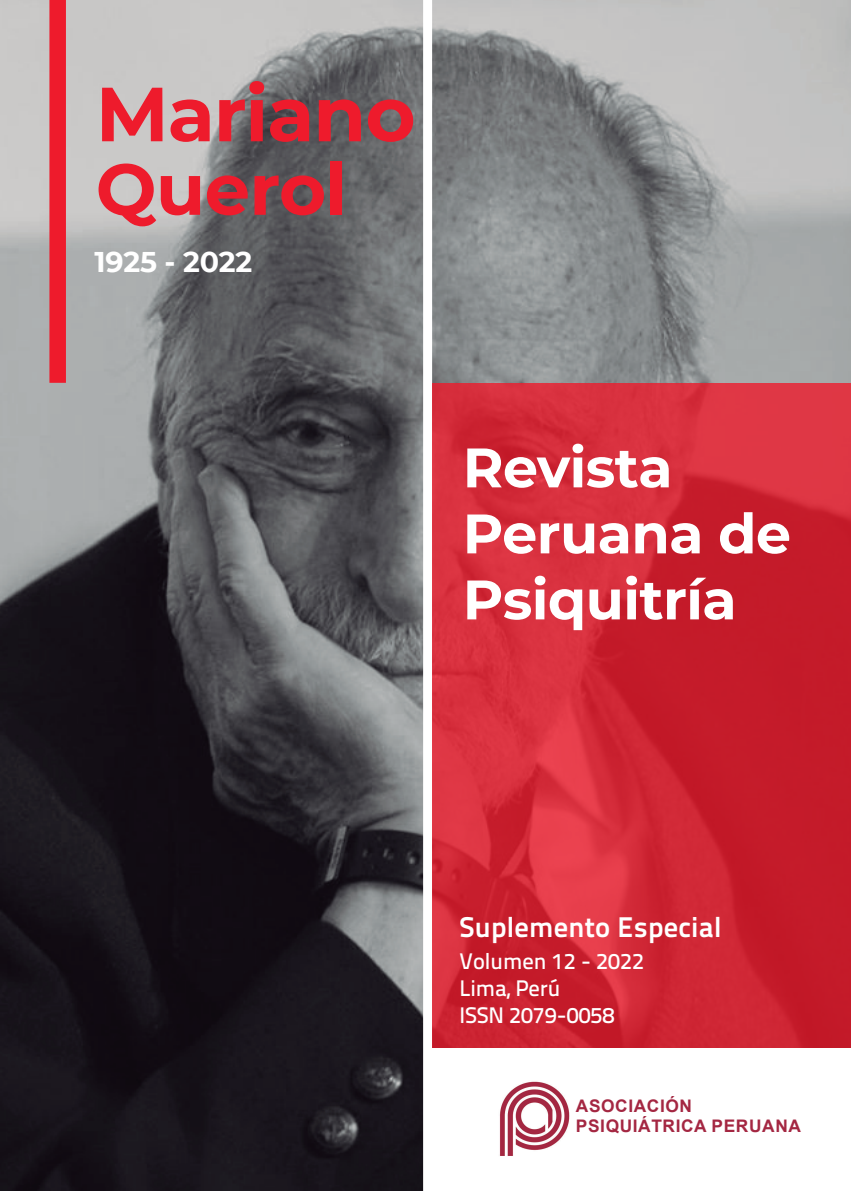
<style>
.page{position:relative;width:851px;height:1191px;background:#fff}
.page>*{position:absolute;margin:0;border:0;box-sizing:border-box;transform-origin:0 0}
.t1{font:700 76.5px "Montserrat";letter-spacing:-.015em;color:#ee1b2c}
.t2{font:700 72px "Montserrat";letter-spacing:-.01em;color:#ee1b2c}
.t3{font:700 55.5px/66px "Montserrat";letter-spacing:-.01em;color:#fff}
.t4{font:700 28.5px "Titillium Text 22 L";letter-spacing:.01em;color:#fff}
.t5{font:700 28.5px "Montserrat";letter-spacing:-.01em;color:#fff}
.t6{font:500 22.5px/27px "Titillium Text 22 L";color:#fff}
.t7{font:700 17.4px/20.9px "Arial";letter-spacing:.035em;color:#a42742}
</style>
<div class="page">
<img style="left:0;top:0;width:850px;height:1191px">
<div style="left:423px;top:0;width:9px;height:1191px;background:#fff"></div>
<svg style="left:432px;top:383px;width:418px;height:665px;background:#cf2735"></svg>
<div style="left:49px;top:0;width:17px;height:383px;background:#ee1b2c"></div>
<div style="left:429px;top:1048px;width:421px;height:143px;background:#fff"></div>
<img style="left:499px;top:1081px;width:71px;height:75px">
<h1 class="t1" style="left:96px;top:59px;width:321px">Mariano</h1>
<h2 class="t2" style="left:96px;top:137px;width:253px">Querol</h2>
<p class="t5" style="left:95px;top:241px;width:159px">1925 - 2022</p>
<h3 class="t3" style="left:462px;top:432px;width:330px">Revista<br>Peruana de<br>Psiquitría</h3>
<p class="t4" style="left:459px;top:905px;width:263px">Suplemento Especial</p>
<p class="t6" style="left:459px;top:946px;width:186px">Volumen 12 - 2022<br>Lima, Perú<br>ISSN 2079-0058</p>
<p class="t7" style="left:575px;top:1095px;width:226px">ASOCIACIÓN<br>PSIQUIÁTRICA PERUANA</p>
</div>
